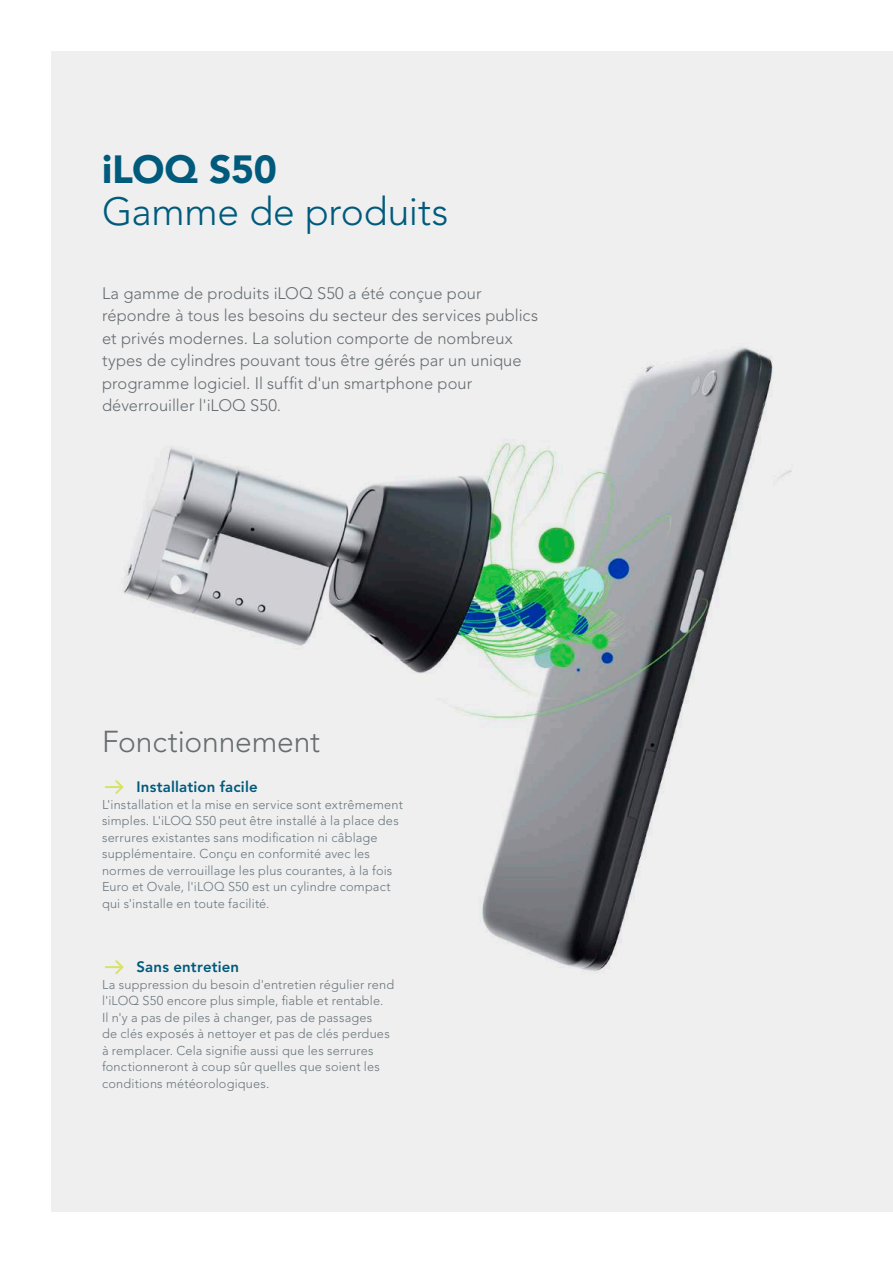
<style>
.page{position:relative;width:893px;height:1263px;background:#fff}
.page>*{position:absolute;margin:0;border:0;box-sizing:border-box;transform-origin:0 0}
.t1{font:300 39px "Avenir LT Std";letter-spacing:-.005em;color:#005a7c}
.t2{font:900 39px "Avenir LT Std";letter-spacing:-.01em;color:#005a7c}
.t3{font:300 30px "Avenir LT Std";letter-spacing:-.005em;color:#666d70}
.t4{font:300 16.5px/22.5px "Avenir LT Std";letter-spacing:.005em;color:#666d70}
.t5{font:800 15px "Avenir LT Std";letter-spacing:.01em;color:#005a7c}
.t6{font:300 12.75px/16.5px "Avenir LT Std";letter-spacing:.015em;color:#6a767c}
</style>
<div class="page">
<div style="left:51px;top:51px;width:842px;height:1161px;background:#efeff0"></div>
<img style="left:123px;top:347px;width:669px;height:624px">
<svg style="left:105px;top:780px;width:18px;height:14px"></svg>
<svg style="left:105px;top:960px;width:18px;height:14px"></svg>
<h1 class="t2" style="left:102px;top:145px;width:176px">iLOQ S50</h1>
<h1 class="t1" style="left:102px;top:188px;width:348px">Gamme de produits</h1>
<p class="t4" style="left:102px;top:282px;width:438px">La gamme de produits iLOQ S50 a été conçue pour répondre à tous les besoins du secteur des services publics et privés modernes. La solution comporte de nombreux types de cylindres pouvant tous être gérés par un unique programme logiciel. Il suffit d'un smartphone pour déverrouiller l'iLOQ S50.</p>
<h2 class="t3" style="left:102px;top:724px;width:220px">Fonctionnement</h2>
<p class="t5" style="left:137px;top:778px;width:123px">Installation facile</p>
<p class="t6" style="left:102px;top:796px;width:302px">L'installation et la mise en service sont extrêmement simples. L'iLOQ S50 peut être installé à la place des serrures existantes sans modification ni câblage supplémentaire. Conçu en conformité avec les normes de verrouillage les plus courantes, à la fois Euro et Ovale, l'iLOQ S50 est un cylindre compact qui s'installe en toute facilité.</p>
<p class="t5" style="left:137px;top:958px;width:104px">Sans entretien</p>
<p class="t6" style="left:102px;top:976px;width:294px">La suppression du besoin d'entretien régulier rend l'iLOQ S50 encore plus simple, fiable et rentable.<br>Il n'y a pas de piles à changer, pas de passages<br>de clés exposés à nettoyer et pas de clés perdues à remplacer. Cela signifie aussi que les serrures fonctionneront à coup sûr quelles que soient les conditions météorologiques.</p>
</div>
